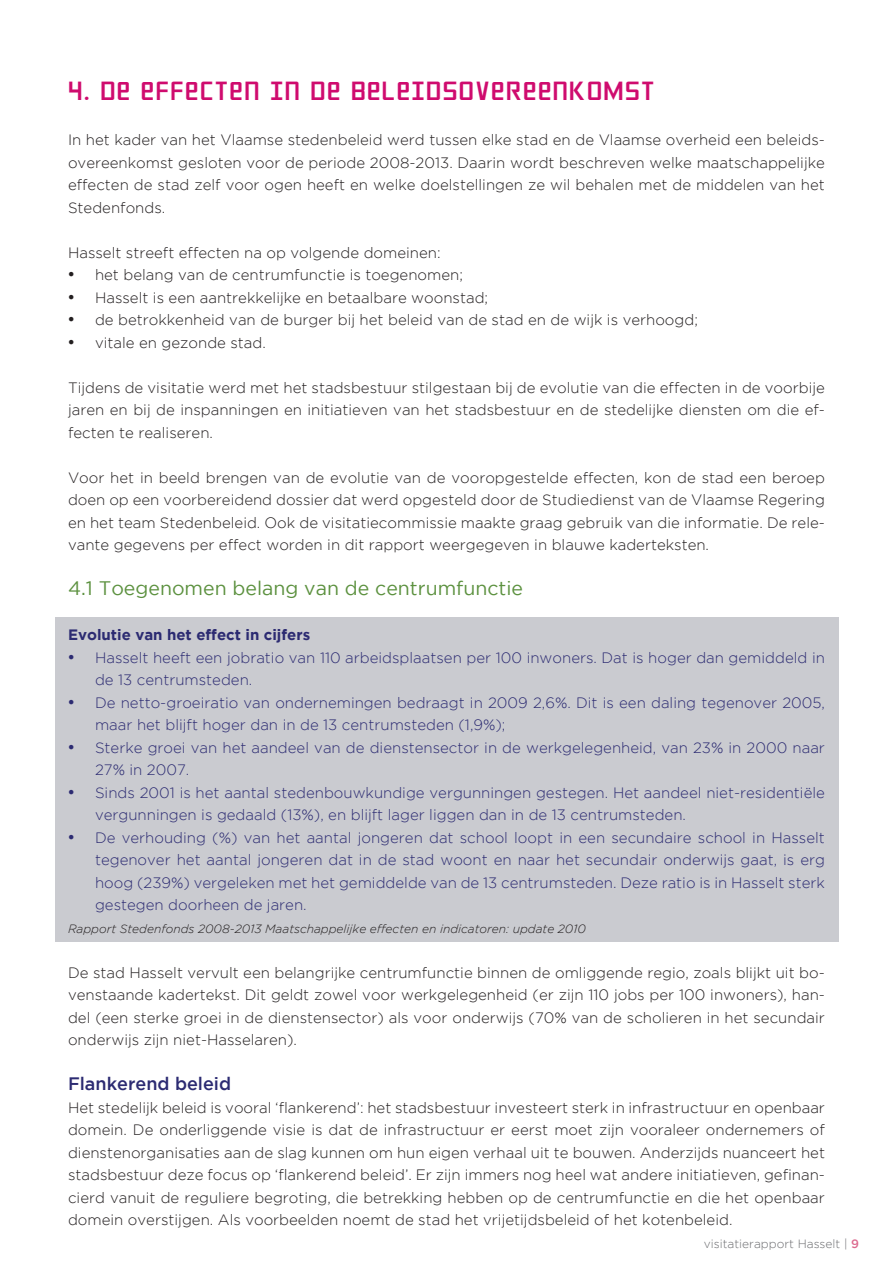
<style>
.page{position:relative;width:893px;height:1263px;background:#fff}
.page>*{position:absolute;margin:0;border:0;box-sizing:border-box;transform-origin:0 0}
.t1{font:24px "Crixus";letter-spacing:.01em;color:#cf0b6e}
.t2{font:19.5px "Gotham";color:#5c913f}
.t3{font:500 18px "Gotham";color:#2c2b72}
.t4{font:300 15px/22.5px "Gotham";color:#231f20;text-align:justify}
.t5{font:300 15px/22.5px "Gotham";color:#2c2b72}
.t6{font:700 15px "Gotham";color:#2c2b72}
.t7{font:italic 300 12px "Gotham";color:#231f20}
.t8{font:300 12px "Gotham";color:#6c6d70}
.s1{font-family:"Times New Roman";font-weight:400;font-size:18px}
.s2{font-weight:500;color:#dc6a8f}
</style>
<div class="page">
<div style="left:55px;top:618px;width:784px;height:324px;background:#cacbd0"></div>
<h1 class="t1" style="left:68px;top:76px;width:589px">4. DE EFFECTEN IN DE BELEIDSOVEREENKOMST</h1>
<p class="t4" style="left:68px;top:129px;width:758px">In het kader van het Vlaamse stedenbeleid werd tussen elke stad en de Vlaamse overheid een beleids&shy;overeenkomst gesloten voor de periode 2008-2013. Daarin wordt beschreven welke maatschappelijke effecten de stad zelf voor ogen heeft en welke doelstellingen ze wil behalen met de middelen van het Stedenfonds.</p>
<p class="t4" style="left:68px;top:241px;width:374px">Hasselt streeft effecten na op volgende domeinen:</p>
<p class="t4" style="left:68px;top:264px;width:396px"><span class="s1">•</span> het belang van de centrumfunctie is toegenomen;</p>
<p class="t4" style="left:68px;top:286px;width:422px"><span class="s1">•</span> Hasselt is een aantrekkelijke en betaalbare woonstad;</p>
<p class="t4" style="left:68px;top:309px;width:631px"><span class="s1">•</span> de betrokkenheid van de burger bij het beleid van de stad en de wijk is verhoogd;</p>
<p class="t4" style="left:68px;top:331px;width:199px"><span class="s1">•</span> vitale en gezonde stad.</p>
<p class="t4" style="left:68px;top:376px;width:758px">Tijdens de visitatie werd met het stadsbestuur stilgestaan bij de evolutie van die effecten in de voorbije jaren en bij de inspanningen en initiatieven van het stadsbestuur en de stedelijke diensten om die ef&shy;fecten te realiseren.</p>
<p class="t4" style="left:68px;top:466px;width:758px">Voor het in beeld brengen van de evolutie van de vooropgestelde effecten, kon de stad een beroep doen op een voorbereidend dossier dat werd opgesteld door de Studiedienst van de Vlaamse Regering en het team Stedenbeleid. Ook de visitatiecommissie maakte graag gebruik van die informatie. De rele&shy;vante gegevens per effect worden in dit rapport weergegeven in blauwe kaderteksten.</p>
<h2 class="t2" style="left:68px;top:578px;width:457px">4.1 Toegenomen belang van de centrumfunctie</h2>
<p class="t6" style="left:68px;top:626px;width:244px">Evolutie van het effect in cijfers</p>
<p class="t5" style="left:95px;top:646px;width:731px;text-indent:-27px"><span class="s1">•</span> Hasselt heeft een jobratio van 110 arbeidsplaatsen per 100 inwoners. Dat is hoger dan gemiddeld in de 13 centrumsteden.</p>
<p class="t5" style="left:95px;top:691px;width:731px;text-indent:-27px"><span class="s1">•</span> De netto-groeiratio van ondernemingen bedraagt in 2009 2,6%. Dit is een daling tegenover 2005, maar het blijft hoger dan in de 13 centrumsteden (1,9%);</p>
<p class="t5" style="left:95px;top:736px;width:731px;text-indent:-27px"><span class="s1">•</span> Sterke groei van het aandeel van de dienstensector in de werkgelegenheid, van 23% in 2000 naar<br>27% in 2007.</p>
<p class="t5" style="left:95px;top:781px;width:731px;text-indent:-27px"><span class="s1">•</span> Sinds 2001 is het aantal stedenbouwkundige vergunningen gestegen. Het aandeel niet-residentiële vergunningen is gedaald (13%), en blijft lager liggen dan in de 13 centrumsteden.</p>
<p class="t5" style="left:95px;top:826px;width:731px;text-align:justify;text-indent:-27px"><span class="s1">•</span> De verhouding (%) van het aantal jongeren dat school loopt in een secundaire school in Hasselt tegenover het aantal jongeren dat in de stad woont en naar het secundair onderwijs gaat, is erg hoog (239%) vergeleken met het gemiddelde van de 13 centrumsteden. Deze ratio is in Hasselt sterk gestegen doorheen de jaren.</p>
<p class="t7" style="left:68px;top:922px;width:519px">Rapport Stedenfonds 2008-2013 Maatschappelijke effecten en indicatoren: update 2010</p>
<p class="t4" style="left:68px;top:961px;width:758px">De stad Hasselt vervult een belangrijke centrumfunctie binnen de omliggende regio, zoals blijkt uit bo&shy;venstaande kadertekst. Dit geldt zowel voor werkgelegenheid (er zijn 110 jobs per 100 inwoners), han&shy;del (een sterke groei in de dienstensector) als voor onderwijs (70% van de scholieren in het secundair onderwijs zijn niet-Hasselaren).</p>
<p class="t3" style="left:68px;top:1074px;width:165px">Flankerend beleid</p>
<p class="t4" style="left:68px;top:1096px;width:758px">Het stedelijk beleid is vooral ‘flankerend’: het stadsbestuur investeert sterk in infrastructuur en openbaar domein. De onderliggende visie is dat de infrastructuur er eerst moet zijn vooraleer ondernemers of dienstenorganisaties aan de slag kunnen om hun eigen verhaal uit te bouwen. Anderzijds nuanceert het stadsbestuur deze focus op ‘flankerend beleid’. Er zijn immers nog heel wat andere initiatieven, gefinan&shy;cierd vanuit de reguliere begroting, die betrekking hebben op de centrumfunctie en die het openbaar domein overstijgen. Als voorbeelden noemt de stad het vrijetijdsbeleid of het kotenbeleid.</p>
<p class="t8" style="left:704px;top:1237px;width:157px">visitatierapport Hasselt | <span class="s2">9</span></p>
</div>
